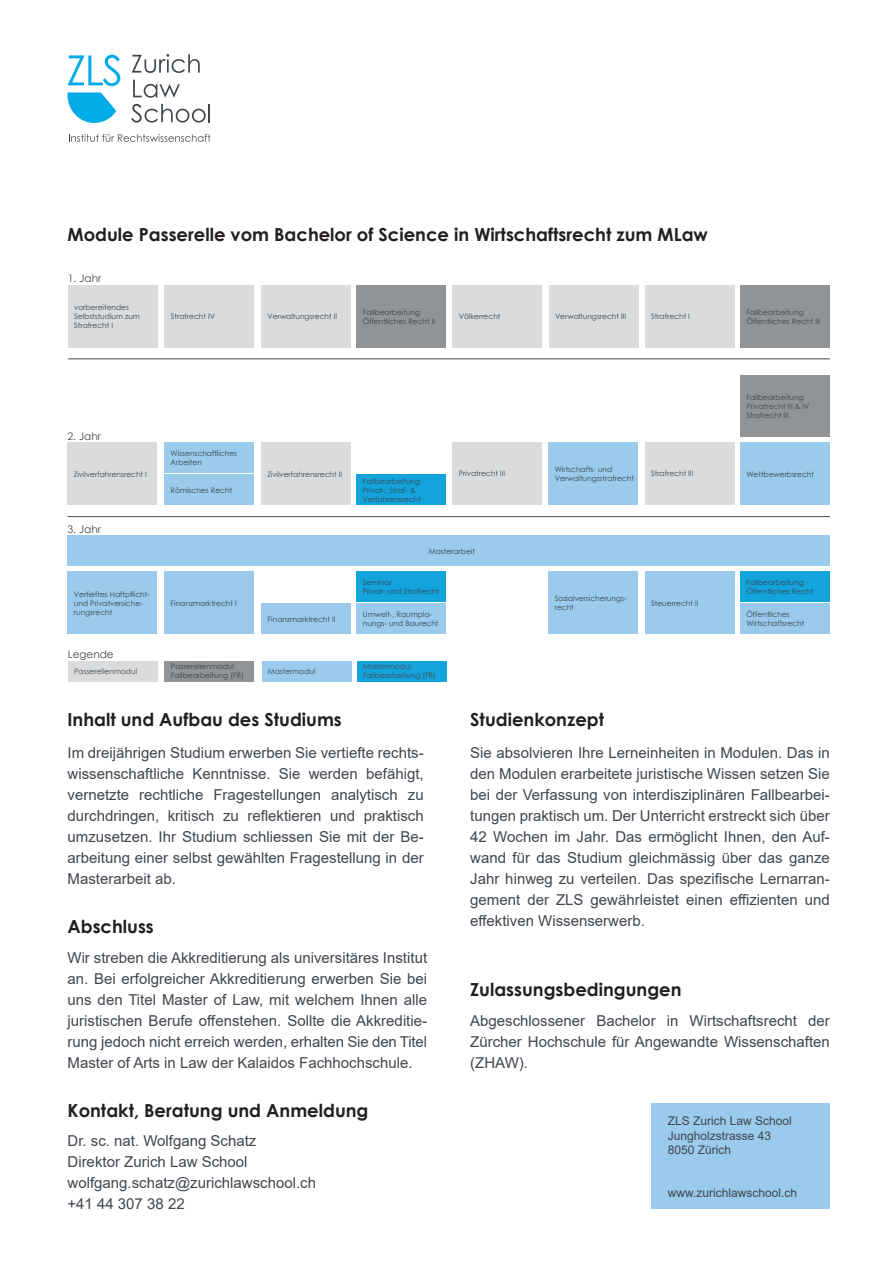
<style>
.page{position:relative;width:893px;height:1263px;background:#fff}
.page>*{position:absolute;margin:0;border:0;box-sizing:border-box;transform-origin:0 0}
.t1{font:700 18px "Century Gothic";color:#231f20}
.t2{font:15px/21px "Arial";color:#3f464d;text-align:justify}
.t3{font:12px "Arial";color:#3f464d}
.t4{font:10.5px "Century Gothic";color:#41494f}
.t5{font:7.5px/9px "Century Gothic";color:#36484e}
.t6{font:7.5px "Century Gothic";color:#3a4249}
.t7{font:7.5px "Century Gothic";color:#474d52}
.t8{font:7.5px "Century Gothic";color:#414950}
</style>
<div class="page">
<svg style="left:68px;top:92px;width:48px;height:31px"></svg>
<svg style="left:132px;top:54px;width:68px;height:19px"></svg>
<svg style="left:133px;top:80px;width:47px;height:18px"></svg>
<svg style="left:131px;top:104px;width:79px;height:19px"></svg>
<svg style="left:69px;top:134px;width:141px;height:8px"></svg>
<svg style="left:68px;top:55px;width:52px;height:31px"></svg>
<div style="left:651px;top:1103px;width:179px;height:106px;background:#9acaec"></div>
<div style="left:68px;top:442px;width:89px;height:63px;background:#dadbdc"></div>
<div style="left:261px;top:442px;width:90px;height:63px;background:#dadbdc"></div>
<div style="left:548px;top:442px;width:90px;height:63px;background:#9acaec"></div>
<div style="left:452px;top:285px;width:90px;height:63px;background:#dadbdc"></div>
<div style="left:740px;top:442px;width:90px;height:63px;background:#9acaec"></div>
<div style="left:164px;top:442px;width:90px;height:31px;background:#9acaec"></div>
<div style="left:356px;top:475px;width:90px;height:30px;background:#13a3dd"></div>
<div style="left:164px;top:475px;width:90px;height:30px;background:#9acaec"></div>
<div style="left:68px;top:536px;width:762px;height:30px;background:#9acaec"></div>
<div style="left:68px;top:571px;width:89px;height:63px;background:#9acaec"></div>
<div style="left:548px;top:571px;width:90px;height:63px;background:#9acaec"></div>
<div style="left:261px;top:604px;width:90px;height:30px;background:#9ac9ec"></div>
<div style="left:356px;top:571px;width:90px;height:31px;background:#13a3dd"></div>
<div style="left:740px;top:571px;width:90px;height:31px;background:#13a3dd"></div>
<div style="left:356px;top:604px;width:90px;height:30px;background:#9acaec"></div>
<div style="left:164px;top:571px;width:90px;height:63px;background:#9ac9ec"></div>
<div style="left:645px;top:571px;width:90px;height:63px;background:#9acaec"></div>
<div style="left:740px;top:604px;width:90px;height:30px;background:#9ac9ec"></div>
<div style="left:68px;top:285px;width:90px;height:63px;background:#dadbdc"></div>
<div style="left:549px;top:285px;width:90px;height:63px;background:#dadbdc"></div>
<div style="left:645px;top:442px;width:90px;height:63px;background:#dadbdc"></div>
<div style="left:165px;top:285px;width:89px;height:63px;background:#dadbdc"></div>
<div style="left:645px;top:285px;width:90px;height:63px;background:#dadbdc"></div>
<div style="left:356px;top:285px;width:90px;height:63px;background:#919497"></div>
<div style="left:452px;top:442px;width:90px;height:63px;background:#dadbdc"></div>
<div style="left:740px;top:375px;width:90px;height:62px;background:#919497"></div>
<div style="left:261px;top:285px;width:90px;height:63px;background:#dadbdc"></div>
<div style="left:740px;top:285px;width:90px;height:63px;background:#919497"></div>
<hr style="left:68px;top:358px;width:762px;height:1px;background:#41494f">
<hr style="left:68px;top:516px;width:762px;height:1px;background:#41494f">
<div style="left:262px;top:660px;width:89px;height:21px;background:#9acaec"></div>
<div style="left:357px;top:660px;width:90px;height:21px;background:#13a3dd"></div>
<div style="left:68px;top:660px;width:90px;height:21px;background:#dadbdc"></div>
<div style="left:165px;top:660px;width:89px;height:21px;background:#919497"></div>
<p class="t1" style="left:68px;top:221px;width:642px">Module Passerelle vom Bachelor of Science in Wirtschaftsrecht zum MLaw</p>
<p class="t4" style="left:68px;top:271px;width:35px">1. Jahr</p>
<p class="t5" style="left:74px;top:303px;width:56px">vorbereitendes</p>
<p class="t5" style="left:74px;top:312px;width:67px">Selbststudium zum</p>
<p class="t5" style="left:74px;top:321px;width:40px">Strafrecht I</p>
<p class="t5" style="left:363px;top:307px;width:59px">Fallbearbeitung</p>
<p class="t5" style="left:363px;top:316px;width:74px">Öffentliches Recht II</p>
<p class="t5" style="left:171px;top:312px;width:46px">Strafrecht IV</p>
<p class="t5" style="left:651px;top:312px;width:40px">Strafrecht I</p>
<p class="t5" style="left:459px;top:312px;width:43px">Völkerrecht</p>
<p class="t5" style="left:268px;top:312px;width:71px">Verwaltungsrecht II</p>
<p class="t5" style="left:555px;top:312px;width:73px">Verwaltungsrecht III</p>
<p class="t4" style="left:68px;top:428px;width:35px">2. Jahr</p>
<p class="t5" style="left:74px;top:469px;width:75px">Zivilverfahrensrecht I</p>
<p class="t5" style="left:267px;top:469px;width:76px">Zivilverfahrensrecht II</p>
<p class="t5" style="left:171px;top:449px;width:68px">Wissenschaftliches<br>Arbeiten</p>
<p class="t4" style="left:68px;top:522px;width:35px">3. Jahr</p>
<p class="t5" style="left:171px;top:485px;width:63px">Römisches Recht</p>
<p class="t5" style="left:363px;top:476px;width:59px">Fallbearbeitung</p>
<p class="t5" style="left:363px;top:485px;width:54px">Privat-, Straf- &amp;</p>
<p class="t5" style="left:363px;top:494px;width:60px">Verfahrensrecht</p>
<p class="t5" style="left:459px;top:469px;width:48px">Privatrecht III</p>
<p class="t5" style="left:429px;top:546px;width:48px">Masterarbeit</p>
<p class="t5" style="left:555px;top:465px;width:59px">Wirtschafts- und</p>
<p class="t5" style="left:555px;top:474px;width:81px">Verwaltungsstrafrecht</p>
<p class="t5" style="left:651px;top:469px;width:44px">Strafrecht III</p>
<p class="t5" style="left:363px;top:578px;width:31px">Seminar</p>
<p class="t5" style="left:363px;top:587px;width:78px">Privat- und Strafrecht</p>
<p class="t5" style="left:74px;top:589px;width:77px">Vertieftes Haftpflicht&shy;und Privatversiche&shy;rungsrecht</p>
<p class="t5" style="left:555px;top:594px;width:73px">Sozialversicherungs&shy;recht</p>
<p class="t5" style="left:268px;top:614px;width:69px">Finanzmarktrecht II</p>
<p class="t5" style="left:171px;top:598px;width:68px">Finanzmarktrecht I</p>
<p class="t5" style="left:651px;top:598px;width:49px">Steuerrecht II</p>
<p class="t5" style="left:363px;top:610px;width:77px">Umwelt-, Raumpla&shy;nungs- und Baurecht</p>
<p class="t4" style="left:68px;top:646px;width:47px">Legende</p>
<p class="t8" style="left:74px;top:666px;width:64px">Passerellenmodul</p>
<p class="t6" style="left:171px;top:661px;width:64px">Passerellenmodul</p>
<p class="t6" style="left:171px;top:670px;width:74px">Fallbearbeitung (FB)</p>
<p class="t8" style="left:268px;top:666px;width:49px">Mastermodul</p>
<p class="t7" style="left:363px;top:661px;width:49px">Mastermodul</p>
<p class="t7" style="left:363px;top:670px;width:74px">Fallbearbeitung (FB)</p>
<p class="t5" style="left:746px;top:307px;width:59px">Fallbearbeitung</p>
<p class="t5" style="left:746px;top:316px;width:76px">Öffentliches Recht III</p>
<p class="t5" style="left:746px;top:393px;width:59px">Fallbearbeitung</p>
<p class="t5" style="left:746px;top:402px;width:65px">Privatrecht III &amp; IV</p>
<p class="t5" style="left:746px;top:411px;width:44px">Strafrecht III</p>
<p class="t5" style="left:746px;top:469px;width:69px">Wettbewerbsrecht</p>
<p class="t5" style="left:746px;top:578px;width:59px">Fallbearbeitung</p>
<p class="t5" style="left:746px;top:587px;width:68px">Öffentliches Recht</p>
<p class="t5" style="left:746px;top:610px;width:45px">Öffentliches</p>
<p class="t5" style="left:746px;top:619px;width:59px">Wirtschaftsrecht</p>
<p class="t1" style="left:68px;top:706px;width:276px">Inhalt und Aufbau des Studiums</p>
<p class="t1" style="left:470px;top:706px;width:135px">Studienkonzept</p>
<p class="t2" style="left:68px;top:742px;width:358px">Im dreijährigen Studium erwerben Sie vertiefte rechts&shy;wissenschaftliche Kenntnisse. Sie werden befähigt, vernetzte rechtliche Fragestellungen analytisch zu durchdringen, kritisch zu reflektieren und praktisch umzusetzen. Ihr Studium schliessen Sie mit der Be&shy;arbeitung einer selbst gewählten Fragestellung in der Masterarbeit ab.</p>
<p class="t2" style="left:470px;top:742px;width:361px">Sie absolvieren Ihre Lerneinheiten in Modulen. Das in den Modulen erarbeitete juristische Wissen setzen Sie bei der Verfassung von interdisziplinären Fallbearbei&shy;tungen praktisch um. Der Unterricht erstreckt sich über 42 Wochen im Jahr. Das ermöglicht Ihnen, den Auf&shy;wand für das Studium gleichmässig über das ganze Jahr hinweg zu verteilen. Das spezifische Lernarran&shy;gement der ZLS gewährleistet einen effizienten und effektiven Wissenserwerb.</p>
<p class="t1" style="left:68px;top:913px;width:88px">Abschluss</p>
<p class="t2" style="left:68px;top:947px;width:361px">Wir streben die Akkreditierung als universitäres Institut an. Bei erfolgreicher Akkreditierung erwerben Sie bei uns den Titel Master of Law, mit welchem Ihnen alle juristischen Berufe offenstehen. Sollte die Akkreditie&shy;rung jedoch nicht erreich werden, erhalten Sie den Titel Master of Arts in Law der Kalaidos Fachhochschule.</p>
<p class="t1" style="left:68px;top:1096px;width:302px">Kontakt, Beratung und Anmeldung</p>
<p class="t2" style="left:68px;top:1130px;width:190px">Dr. sc. nat. Wolfgang Schatz</p>
<p class="t2" style="left:68px;top:1151px;width:182px">Direktor Zurich Law School</p>
<p class="t2" style="left:68px;top:1172px;width:250px">wolfgang.schatz@zurichlawschool.ch</p>
<p class="t2" style="left:68px;top:1193px;width:119px">+41 44 307 38 22</p>
<p class="t1" style="left:470px;top:976px;width:213px">Zulassungsbedingungen</p>
<p class="t2" style="left:470px;top:1010px;width:361px">Abgeschlossener Bachelor in Wirtschaftsrecht der Zürcher Hochschule für Angewandte Wissenschaften (ZHAW).</p>
<p class="t3" style="left:668px;top:1113px;width:126px">ZLS Zurich Law School</p>
<p class="t3" style="left:668px;top:1127px;width:105px">Jungholzstrasse 43</p>
<p class="t3" style="left:668px;top:1142px;width:65px">8050 Zürich</p>
<p class="t3" style="left:668px;top:1185px;width:131px">www.zurichlawschool.ch</p>
</div>
